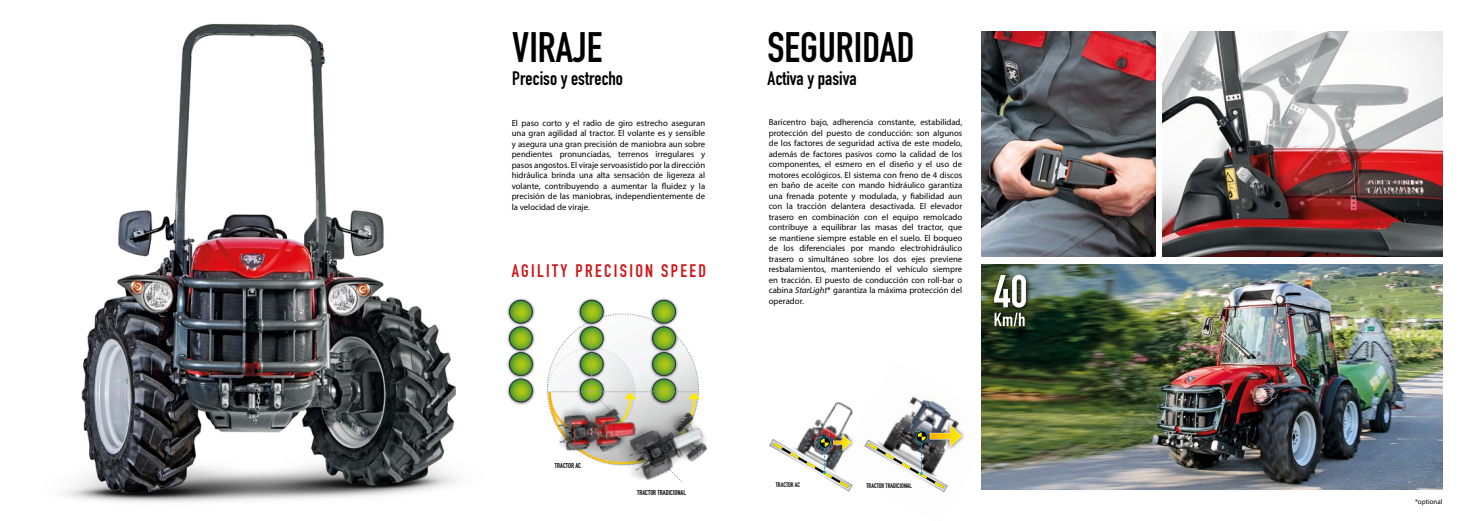
<style>
.page{position:relative;width:1474px;height:521px;background:#fff}
.page>*{position:absolute;margin:0;border:0;box-sizing:border-box;transform-origin:0 0}
.t1{font:42px "DIN Engschrift Alternate";color:#000}
.t2{font:42px "DIN Engschrift";color:#000}
.t3{font:19.25px "DIN Engschrift";color:#000}
.t4{font:19.25px "DIN Engschrift Alternate";color:#000}
.t5{font:17.94px "DIN Engschrift";letter-spacing:.13em;color:#cd1719}
.t6{font:8.75px/10.5px "Myriad Pro";color:#000;text-align:justify}
.t7{font:7px "DIN Engschrift";color:#000}
.t8{font:7px "Myriad Pro";color:#000}
.t9{font:6.56px "DIN Engschrift";color:#000}
.s1{font-style:italic}
</style>
<div class="page">
<img style="left:1162px;top:32px;width:280px;height:225px">
<img style="left:981px;top:32px;width:174px;height:225px">
<img style="left:805px;top:404px;width:30px;height:30px">
<img style="left:835px;top:396px;width:163px;height:97px">
<div style="left:828px;top:431px;width:27px;height:24px;background:#000;opacity:.75"></div>
<div style="left:925px;top:421px;width:40px;height:30px;background:#000;opacity:.75"></div>
<svg style="left:864px;top:424px;width:98px;height:68px"></svg>
<svg style="left:769px;top:434px;width:83px;height:57px"></svg>
<img style="left:981px;top:264px;width:461px;height:225px">
<div style="left:991px;top:271px;width:40px;height:61px;background:#000;opacity:.75"></div>
<svg style="left:994px;top:275px;width:31px;height:51px"></svg>
<img style="left:63px;top:23px;width:566px;height:480px">
<img style="left:608px;top:429px;width:100px;height:74px">
<div style="left:577px;top:297px;width:29px;height:108px;background:#000;opacity:.75"></div>
<svg style="left:580px;top:300px;width:23px;height:23px"></svg>
<div style="left:580px;top:300px;width:23px;height:23px;border:1px solid #2c2e3a;border-radius:50%"></div>
<div style="left:649px;top:297px;width:29px;height:108px;background:#000;opacity:.75"></div>
<svg style="left:652px;top:300px;width:23px;height:23px"></svg>
<div style="left:652px;top:300px;width:23px;height:23px;border:1px solid #2c2e3a;border-radius:50%"></div>
<div style="left:506px;top:297px;width:29px;height:108px;background:#000;opacity:.75"></div>
<svg style="left:509px;top:379px;width:23px;height:23px"></svg>
<div style="left:509px;top:379px;width:23px;height:23px;border:1px solid #2c2e3a;border-radius:50%"></div>
<svg style="left:509px;top:352px;width:23px;height:23px"></svg>
<div style="left:509px;top:352px;width:23px;height:24px;border:1px solid #2c2e3a;border-radius:50%"></div>
<svg style="left:509px;top:327px;width:23px;height:23px"></svg>
<div style="left:509px;top:327px;width:23px;height:23px;border:1px solid #2c2e3a;border-radius:50%"></div>
<svg style="left:509px;top:300px;width:23px;height:23px"></svg>
<div style="left:509px;top:300px;width:23px;height:23px;border:1px solid #2c2e3a;border-radius:50%"></div>
<svg style="left:547px;top:314px;width:153px;height:168px"></svg>
<h1 class="t2" style="left:512px;top:22px;width:92px">VIRAJE</h1>
<h2 class="t3" style="left:512px;top:67px;width:112px">Preciso y estrecho</h2>
<p class="t6" style="left:511px;top:117px;width:195px">El paso corto y el radio de giro estrecho aseguran una gran agilidad al tractor. El volante es y sensible y asegura una gran precisión de maniobra aun sobre pendientes pronunciadas, terrenos irregulares y pasos angostos. El viraje servoasistido por la dirección hidráulica brinda una alta sensación de ligereza al volante, contribuyendo a aumentar la fluidez y la precisión de las maniobras, independientemente de la velocidad de viraje.</p>
<h3 class="t5" style="left:511px;top:260px;width:196px">AGILITY PRECISION SPEED</h3>
<h1 class="t1" style="left:767px;top:22px;width:149px">SEGURIDAD</h1>
<h2 class="t4" style="left:767px;top:67px;width:90px">Activa y pasiva</h2>
<p class="t6" style="left:768px;top:117px;width:195px">Baricentro bajo, adherencia constante, estabilidad, protección del puesto de conducción: son algunos de los factores de seguridad activa de este modelo, además de factores pasivos como la calidad de los componentes, el esmero en el diseño y el uso de motores ecológicos. El sistema con freno de 4 discos en baño de aceite con mando hidráulico garantiza una frenada potente y modulada, y fiabilidad aun con la tracción delantera desactivada. El elevador trasero en combinación con el equipo remolcado contribuye a equilibrar las masas del tractor, que se mantiene siempre estable en el suelo. El boqueo de los diferenciales por mando electrohidráulico trasero o simultáneo sobre los dos ejes previene resbalamientos, manteniendo el vehículo siempre en tracción. El puesto de conducción con roll-bar o cabina <span class="s1">StarLight</span>* garantiza la máxima protección del operador.</p>
<p class="t7" style="left:555px;top:461px;width:28px">TRACTOR AC</p>
<p class="t7" style="left:637px;top:488px;width:50px">TRACTOR TRADICIONAL</p>
<p class="t9" style="left:775px;top:481px;width:26px">TRACTOR AC</p>
<p class="t9" style="left:866px;top:481px;width:47px">TRACTOR TRADICIONAL</p>
<p class="t8" style="left:1414px;top:497px;width:29px">*optional</p>
</div>
